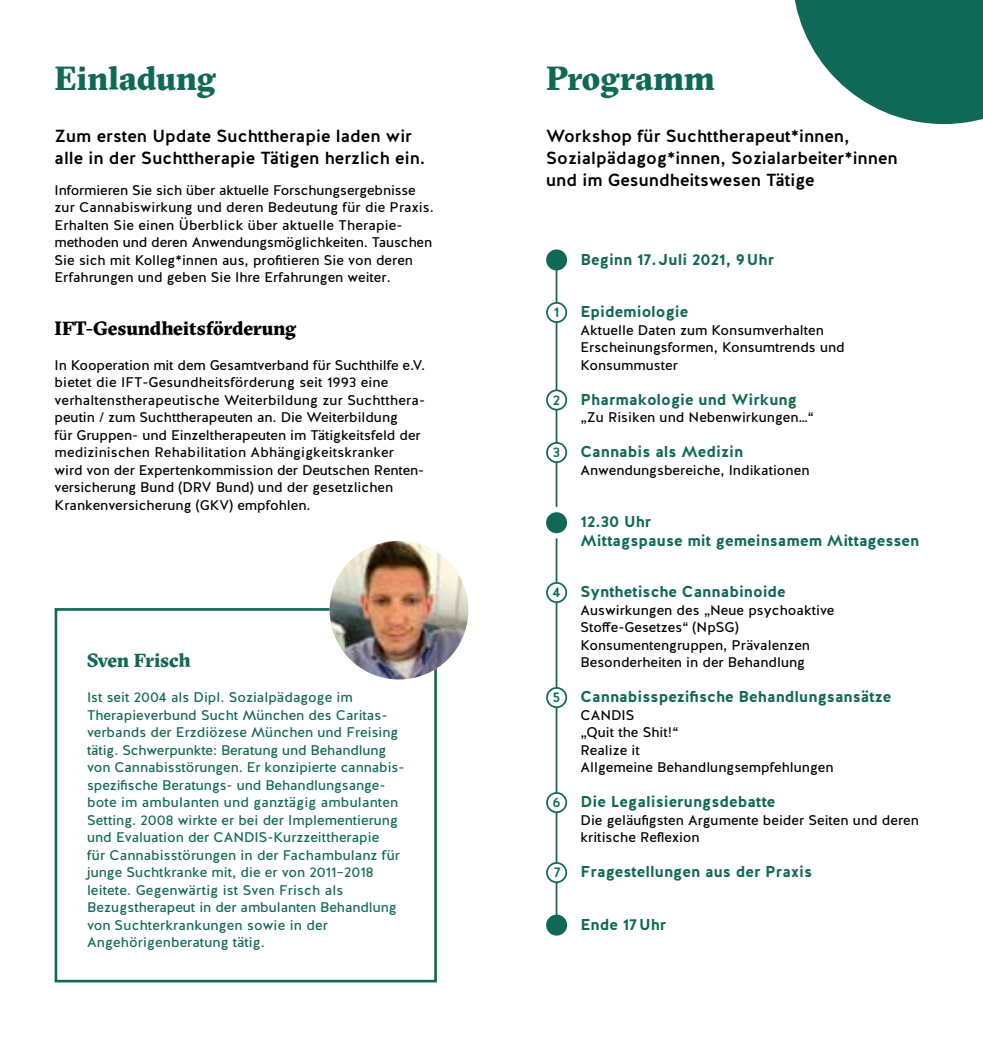
<style>
.page{position:relative;width:983px;height:1042px;background:#fff}
.page>*{position:absolute;margin:0;border:0;box-sizing:border-box;transform-origin:0 0}
.t1{font:900 33.25px "GT Sectra";letter-spacing:-.005em;color:#106956}
.t2{font:900 19.25px "GT Sectra";letter-spacing:-.01em;color:#000}
.t3{font:900 19.25px "GT Sectra";letter-spacing:-.015em;color:#106956}
.t4{font:500 17.5px/21.9px "Halis R";color:#000}
.t5{font:700 15.75px/18.9px "Halis R";color:#106956}
.t6{font:14px/17.5px "Halis R";color:#000}
.t7{font:14px/17.5px "Halis R";color:#106956}
.t8{font:500 14px "Halis R";color:#106956}
</style>
<div class="page">
<svg style="left:794px;top:0;width:188px;height:124px"></svg>
<hr style="left:555px;top:258px;width:2px;height:659px;background:#106956">
<div style="left:55px;top:608px;width:382px;height:374px;border:3px solid #106956"></div>
<div style="left:547px;top:250px;width:19px;height:20px;background:#106956;border-radius:50%"></div>
<div style="left:546px;top:249px;width:21px;height:21px;border:2px solid #106956;border-radius:50%"></div>
<div style="left:547px;top:303px;width:19px;height:19px;background:#fff;border-radius:50%"></div>
<div style="left:546px;top:302px;width:21px;height:21px;border:2px solid #106956;border-radius:50%"></div>
<div style="left:547px;top:390px;width:19px;height:20px;background:#fff;border-radius:50%"></div>
<div style="left:546px;top:389px;width:21px;height:21px;border:2px solid #106956;border-radius:50%"></div>
<div style="left:547px;top:443px;width:19px;height:19px;background:#fff;border-radius:50%"></div>
<div style="left:546px;top:442px;width:21px;height:21px;border:2px solid #106956;border-radius:50%"></div>
<svg style="left:543px;top:509px;width:26px;height:27px"></svg>
<div style="left:540px;top:507px;width:32px;height:31px;border:5px solid #fff;border-radius:50%"></div>
<div style="left:547px;top:583px;width:19px;height:19px;background:#fff;border-radius:50%"></div>
<div style="left:546px;top:582px;width:21px;height:21px;border:2px solid #106956;border-radius:50%"></div>
<div style="left:547px;top:688px;width:19px;height:19px;background:#fff;border-radius:50%"></div>
<div style="left:546px;top:687px;width:21px;height:21px;border:2px solid #106956;border-radius:50%"></div>
<div style="left:547px;top:793px;width:19px;height:19px;background:#fff;border-radius:50%"></div>
<div style="left:546px;top:792px;width:21px;height:21px;border:2px solid #106956;border-radius:50%"></div>
<div style="left:547px;top:863px;width:19px;height:19px;background:#fff;border-radius:50%"></div>
<div style="left:546px;top:862px;width:21px;height:21px;border:2px solid #106956;border-radius:50%"></div>
<div style="left:547px;top:915px;width:19px;height:20px;background:#106956;border-radius:50%"></div>
<div style="left:546px;top:914px;width:21px;height:21px;border:2px solid #106956;border-radius:50%"></div>
<img style="left:329px;top:541px;width:139px;height:138px;border-radius:69px">
<h1 class="t1" style="left:55px;top:56px;width:163px">Einladung</h1>
<p class="t4" style="left:55px;top:125px;width:372px">Zum ersten Update Suchttherapie laden wir alle in der Suchttherapie Tätigen herzlich ein.</p>
<p class="t6" style="left:55px;top:181px;width:380px">Informieren Sie sich über aktuelle Forschungsergebnisse zur Cannabiswirkung und deren Bedeutung für die Praxis.<br>Erhalten Sie einen Überblick über aktuelle Therapie&shy;methoden und deren Anwendungsmöglichkeiten. Tauschen Sie sich mit Kolleg*innen aus, profitieren Sie von deren Erfahrungen und geben Sie Ihre Erfahrungen weiter.</p>
<h2 class="t2" style="left:55px;top:315px;width:243px">IFT-Gesundheitsförderung</h2>
<p class="t6" style="left:55px;top:356px;width:372px">In Kooperation mit dem Gesamtverband für Suchthilfe e.V. bietet die IFT-Gesundheitsförderung seit 1993 eine verhaltenstherapeutische Weiterbildung zur Suchtthera&shy;peutin / zum Suchttherapeuten an. Die Weiterbildung<br>für Gruppen- und Einzeltherapeuten im Tätigkeitsfeld der medizinischen Rehabilitation Abhängigkeitskranker wird von der Expertenkommission der Deutschen Renten-- versicherung Bund (DRV Bund) und der gesetzlichen Krankenversicherung (GKV) empfohlen.</p>
<h2 class="t3" style="left:87px;top:648px;width:105px">Sven Frisch</h2>
<p class="t7" style="left:87px;top:689px;width:316px">Ist seit 2004 als Dipl. Sozialpädagoge im Therapieverbund Sucht München des Caritas&shy;verbands der Erzdiözese München und Freising tätig. Schwerpunkte: Beratung und Behandlung von Cannabisstörungen. Er konzipierte cannabis&shy;spezifische Beratungs- und Behandlungsange&shy;bote im ambulanten und ganztägig ambulanten Setting. 2008 wirkte er bei der Implementierung und Evaluation der CANDIS-Kurzzeittherapie<br>für Cannabisstörungen in der Fachambulanz für junge Suchtkranke mit, die er von 2011–2018 leitete. Gegenwärtig ist Sven Frisch als Bezugstherapeut in der ambulanten Behandlung von Suchterkrankungen sowie in der Angehörigenberatung tätig.</p>
<h1 class="t1" style="left:546px;top:56px;width:170px">Programm</h1>
<p class="t4" style="left:546px;top:125px;width:353px">Workshop für Suchttherapeut*innen,<br>Sozialpädagog*innen, Sozialarbeiter*innen und im Gesundheitswesen Tätige</p>
<p class="t8" style="left:553px;top:303px;width:7px">1</p>
<p class="t8" style="left:552px;top:391px;width:9px">2</p>
<p class="t8" style="left:552px;top:443px;width:9px">3</p>
<p class="t8" style="left:552px;top:583px;width:9px">4</p>
<p class="t8" style="left:552px;top:688px;width:9px">5</p>
<p class="t8" style="left:552px;top:793px;width:10px">6</p>
<p class="t8" style="left:554px;top:863px;width:8px">7</p>
<p class="t5" style="left:580px;top:250px;width:195px">Beginn 17.Juli 2021, 9Uhr</p>
<p class="t5" style="left:580px;top:302px;width:109px">Epidemiologie</p>
<p class="t6" style="left:580px;top:321px;width:266px">Aktuelle Daten zum Konsumverhalten<br>Erscheinungsformen, Konsumtrends und<br>Konsummuster</p>
<p class="t5" style="left:580px;top:390px;width:218px">Pharmakologie und Wirkung</p>
<p class="t6" style="left:580px;top:409px;width:235px">„Zu Risiken und Nebenwirkungen…“</p>
<p class="t5" style="left:580px;top:442px;width:164px">Cannabis als Medizin</p>
<p class="t6" style="left:580px;top:461px;width:230px">Anwendungsbereiche, Indikationen</p>
<p class="t5" style="left:580px;top:512px;width:340px">12.30 Uhr<br>Mittagspause mit gemeinsamem Mittagessen</p>
<p class="t5" style="left:580px;top:582px;width:207px">Synthetische Cannabinoide</p>
<p class="t6" style="left:580px;top:601px;width:255px">Auswirkungen des „Neue psychoaktive Stoffe-Gesetzes“ (NpSG)<br>Konsumentengruppen, Prävalenzen Besonderheiten in der Behandlung</p>
<p class="t5" style="left:580px;top:687px;width:312px">Cannabisspezifische Behandlungsansätze</p>
<p class="t6" style="left:580px;top:706px;width:254px">CANDIS<br>„Quit the Shit!“<br>Realize it<br>Allgemeine Behandlungsempfehlungen</p>
<p class="t5" style="left:580px;top:792px;width:196px">Die Legalisierungsdebatte</p>
<p class="t6" style="left:580px;top:811px;width:340px">Die geläufigsten Argumente beider Seiten und deren kritische Reflexion</p>
<p class="t5" style="left:580px;top:862px;width:233px">Fragestellungen aus der Praxis</p>
<p class="t5" style="left:580px;top:915px;width:87px">Ende 17Uhr</p>
</div>
